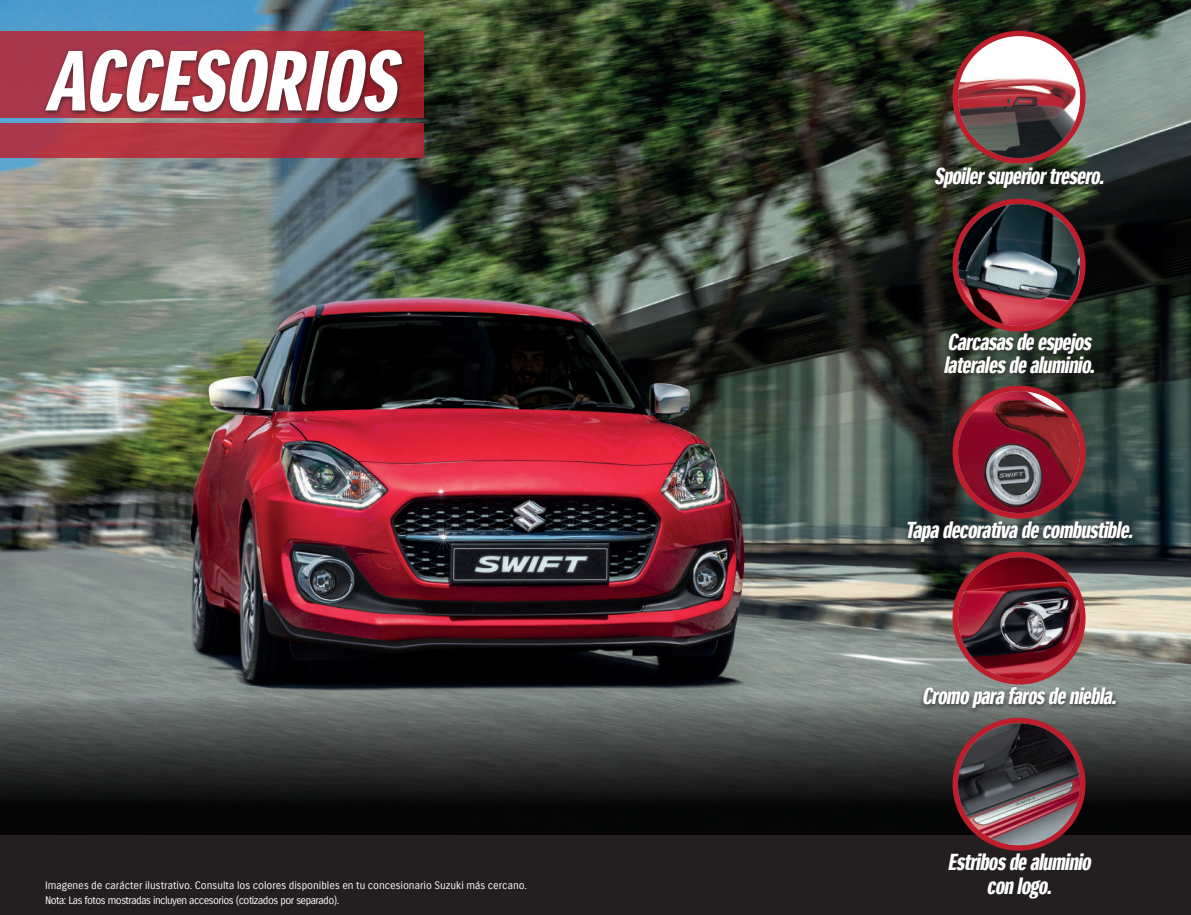
<style>
.page{position:relative;width:1191px;height:915px;background:#fff}
.page>*{position:absolute;margin:0;border:0;box-sizing:border-box;transform-origin:0 0}
.t1{font:italic 82.5px "Suzuki PRO Headline";color:#fff}
.t2{font:italic 22.5px/22.6px "Suzuki PRO Headline";color:#fff}
.t3{font:10.5px "Suzuki PRO Regular";letter-spacing:-.005em;color:#fff}
.t4{font:10.5px "Suzuki PRO Regular";letter-spacing:-.05em;color:#fff}
</style>
<div class="page">
<div style="left:0;top:0;width:1191px;height:914px;background:#231f20"></div>
<img style="left:0;top:0;width:1191px;height:697px">
<div style="left:0;top:31px;width:423px;height:87px;background:linear-gradient(to right,#aa3c56,#a6272e)"></div>
<div style="left:0;top:123px;width:423px;height:35px;background:linear-gradient(to right,#b53b49,#aa2b38)"></div>
<div style="left:42px;top:47px;width:365px;height:71px;background:#231f20;opacity:.8"></div>
<div style="left:931px;top:165px;width:177px;height:29px;background:#231f20;opacity:.8"></div>
<div style="left:940px;top:332px;width:159px;height:47px;background:#231f20;opacity:.8"></div>
<div style="left:904px;top:519px;width:233px;height:29px;background:#231f20;opacity:.8"></div>
<div style="left:952px;top:31px;width:133px;height:132px;background:#be1d2c;border-radius:50%"></div>
<img style="left:958px;top:36px;width:122px;height:122px;border-radius:61px">
<div style="left:952px;top:199px;width:133px;height:132px;background:#be1d2c;border-radius:50%"></div>
<img style="left:958px;top:204px;width:122px;height:122px;border-radius:61px">
<div style="left:952px;top:385px;width:133px;height:133px;background:#be1d2c;border-radius:50%"></div>
<img style="left:958px;top:391px;width:122px;height:122px;border-radius:61px">
<svg style="left:0;top:697px;width:1191px;height:136px"></svg>
<svg style="left:952px;top:717px;width:133px;height:133px;background:#b32734"></svg>
<img style="left:958px;top:723px;width:122px;height:121px;border-radius:61px">
<div style="left:919px;top:684px;width:202px;height:29px;background:#231f20;opacity:.8"></div>
<svg style="left:952px;top:551px;width:133px;height:133px;background:#b4212f"></svg>
<img style="left:958px;top:557px;width:122px;height:121px;border-radius:61px">
<h1 class="t1" style="left:45px;top:31px;width:370px">ACCESORIOS</h1>
<p class="t3" style="left:45px;top:878px;width:483px">Imagenes de carácter ilustrativo. Consulta los colores disponibles en tu concesionario Suzuki más cercano.</p>
<p class="t4" style="left:45px;top:894px;width:296px">Nota: Las fotos mostradas incluyen accesorios (cotizados por separado).</p>
<p class="t2" style="left:934px;top:165px;width:176px">Spoilersuperiortresero.</p>
<p class="t2" style="left:943px;top:331px;width:158px">Carcasasdeespejos lateralesdealuminio.</p>
<p class="t2" style="left:905px;top:518px;width:234px">Tapadecorativadecombustible.</p>
<p class="t2" style="left:921px;top:684px;width:201px">Cromoparafarosdeniebla.</p>
<p class="t2" style="left:947px;top:850px;width:150px;line-height:23.1px;text-align:center">Estribosdealuminio conlogo.</p>
</div>
